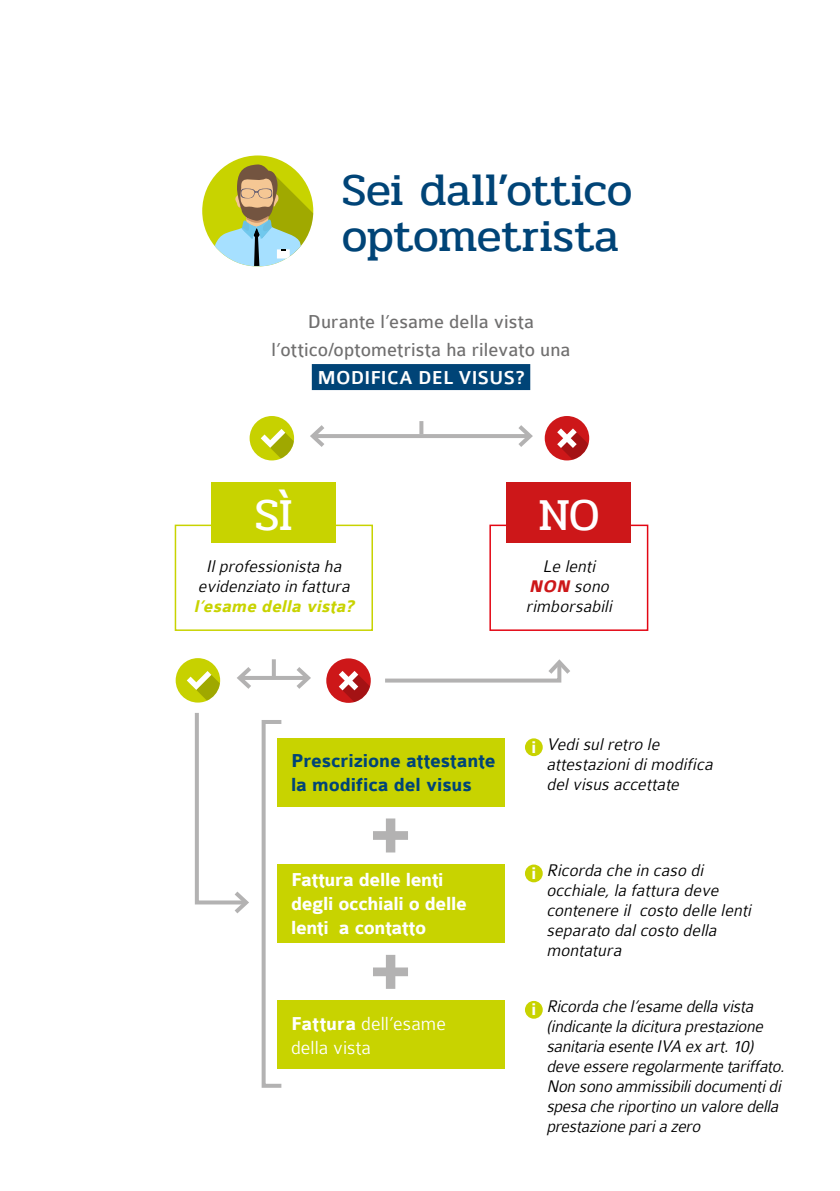
<style>
.page{position:relative;width:840px;height:1191px;background:#fff}
.page>*{position:absolute;margin:0;border:0;box-sizing:border-box;transform-origin:0 0}
.t1{font:46px/46px "Pridi";letter-spacing:-.005em;color:#047}
.t2{font:46px "Pridi";color:#fff}
.t3{font:20px/28px "Colaborate";letter-spacing:.005em;color:#706f6f;text-align:center}
.t4{font:700 20px/24px "Colaborate";letter-spacing:-.015em;color:#fff}
.t5{font:700 20px/24px "Colaborate";letter-spacing:-.005em;color:#047}
.t6{font:300 20px/24px "Colaborate";color:#fff}
.t7{font:500 20px "Colaborate";letter-spacing:.005em;color:#fff}
.t8{font:italic 300 18px/20px "Colaborate";color:#000}
.t9{font:italic 700 18px "Colaborate";color:#c8d300}
.t10{font:700 18px "Colaborate";color:#fff}
.s1{font-weight:700;color:#cd1719}
.s2{font-weight:700}
</style>
<div class="page">
<div style="left:524px;top:738px;width:18px;height:18px;background:#c8d300;border-radius:50%"></div>
<div style="left:524px;top:864px;width:18px;height:18px;background:#c8d300;border-radius:50%"></div>
<div style="left:524px;top:1001px;width:18px;height:17px;background:#c8d300;border-radius:50%"></div>
<div style="left:277px;top:738px;width:227px;height:68px;background:#c8d300"></div>
<div style="left:277px;top:1001px;width:227px;height:68px;background:#c8d300"></div>
<div style="left:277px;top:864px;width:227px;height:79px;background:#c8d300"></div>
<div style="left:311px;top:364px;width:219px;height:26px;background:#047"></div>
<div style="left:202px;top:155px;width:111px;height:111px;background:#c8d300;border-radius:50%"></div>
<svg style="left:215px;top:164px;width:98px;height:103px"></svg>
<svg style="left:194px;top:713px;width:55px;height:201px"></svg>
<svg style="left:261px;top:720px;width:24px;height:368px"></svg>
<svg style="left:419px;top:421px;width:4px;height:13px"></svg>
<hr style="left:272px;top:659px;width:4px;height:19px;background:#b3b2b2">
<div style="left:175px;top:524px;width:198px;height:107px;border:2px solid #c8d300"></div>
<div style="left:211px;top:482px;width:125px;height:61px;background:#c8d300"></div>
<svg style="left:385px;top:659px;width:185px;height:24px"></svg>
<hr style="left:313px;top:434px;width:216px;height:4px;background:#b3b2b2">
<svg style="left:310px;top:425px;width:14px;height:22px"></svg>
<svg style="left:518px;top:425px;width:15px;height:22px"></svg>
<svg style="left:373px;top:818px;width:35px;height:34px"></svg>
<svg style="left:373px;top:955px;width:35px;height:33px"></svg>
<div style="left:489px;top:524px;width:159px;height:107px;border:2px solid #e30613"></div>
<div style="left:506px;top:482px;width:125px;height:61px;background:#cd1719"></div>
<hr style="left:239px;top:676px;width:69px;height:4px;background:#b3b2b2">
<svg style="left:237px;top:667px;width:14px;height:22px"></svg>
<svg style="left:297px;top:667px;width:14px;height:22px"></svg>
<svg style="left:249px;top:416px;width:45px;height:44px"></svg>
<svg style="left:544px;top:416px;width:45px;height:44px"></svg>
<svg style="left:175px;top:658px;width:45px;height:44px"></svg>
<svg style="left:326px;top:658px;width:44px;height:45px"></svg>
<h1 class="t1" style="left:341px;top:167px;width:292px">Sei dall’ottico optometrista</h1>
<p class="t3" style="left:271px;top:308px;width:300px">Durante l’esame della vista l’ottico/optometrista ha rilevato una</p>
<p class="t7" style="left:317px;top:367px;width:208px">MODIFICA DEL VISUS?</p>
<h1 class="t2" style="left:255px;top:481px;width:40px">SÌ</h1>
<p class="t8" style="left:198px;top:556px;width:157px;text-align:center">Ilprofessionista ha evidenziato in fattura</p>
<p class="t9" style="left:193px;top:597px;width:166px">l’esame della vista?</p>
<h1 class="t2" style="left:538px;top:481px;width:62px">NO</h1>
<p class="t8" style="left:525px;top:556px;width:91px;text-align:center">Le lenti<br><span class="s1">NON</span> sono rimborsabili</p>
<p class="t5" style="left:291px;top:749px;width:206px">Prescrizione attestante la modifica del visus</p>
<p class="t4" style="left:291px;top:868px;width:177px">Fattura delle lenti degli occhiali o delle lenti a contatto</p>
<p class="t6" style="left:291px;top:1011px;width:156px"><span class="s2">Fattura</span> dell’esame della vista</p>
<p class="t10" style="left:531px;top:738px;width:6px">i</p>
<p class="t8" style="left:546px;top:734px;width:172px">Vedisulretro le attestazionidimodifica delvisus accettate</p>
<p class="t10" style="left:531px;top:864px;width:6px">i</p>
<p class="t8" style="left:546px;top:860px;width:210px">Ricorda che in caso di occhiale,la fattura deve contenere il costo delle lenti separato dalcosto della montatura</p>
<p class="t10" style="left:531px;top:1000px;width:6px">i</p>
<p class="t8" style="left:546px;top:996px;width:243px">Ricorda che l’esame della vista (indicante la dicitura prestazione sanitaria esente IVA exart.10) deve essere regolarmente tariffato.<br>Non sono ammissibilidocumentidi spesa che riportino un valore della prestazione paria zero</p>
</div>
